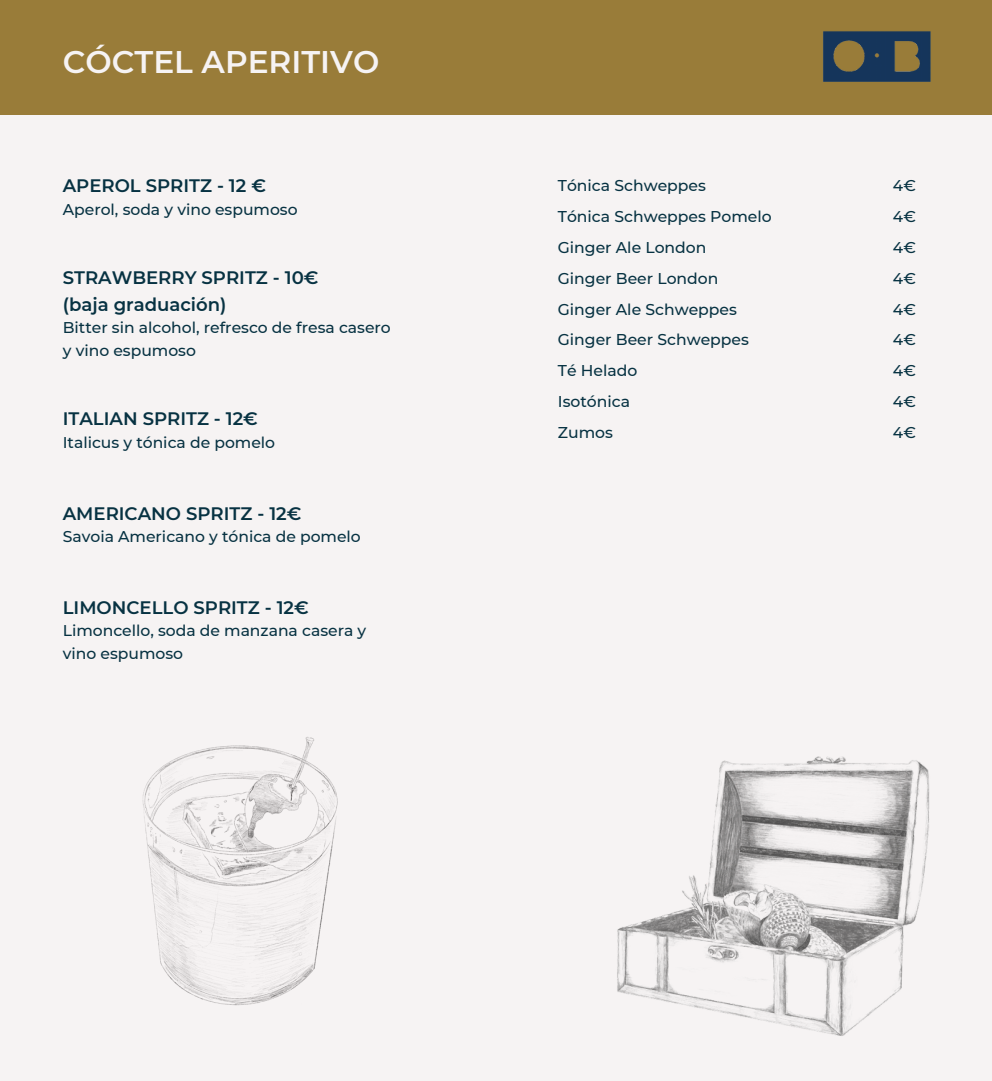
<style>
.page{position:relative;width:992px;height:1081px;background:#f6f3f3}
.page>*{position:absolute;margin:0;border:0;box-sizing:border-box;transform-origin:0 0}
.t1{font:600 31.25px "Montserrat";color:#f6f3f3}
.t2{font:600 18.12px "Montserrat";color:#073242}
.t3{font:500 15.62px/22.5px "Montserrat";color:#073242}
</style>
<div class="page">
<div style="left:0;top:0;width:992px;height:115px;background:#997c39"></div>
<img style="left:823px;top:31px;width:108px;height:51px">
<img style="left:142px;top:737px;width:196px;height:269px">
<img style="left:617px;top:756px;width:313px;height:280px">
<p class="t1" style="left:63px;top:43px;width:318px">CÓCTEL APERITIVO</p>
<p class="t2" style="left:63px;top:175px;width:205px">APEROL SPRITZ - 12 €</p>
<p class="t3" style="left:63px;top:198px;width:236px">Aperol, soda y vino espumoso</p>
<p class="t2" style="left:63px;top:267px;width:257px">STRAWBERRY SPRITZ - 10€</p>
<p class="t2" style="left:63px;top:293px;width:165px">(baja graduación)</p>
<p class="t3" style="left:63px;top:316px;width:330px">Bitter sin alcohol, refresco de fresa casero</p>
<p class="t3" style="left:63px;top:339px;width:135px">y vino espumoso</p>
<p class="t2" style="left:63px;top:408px;width:197px">ITALIAN SPRITZ - 12€</p>
<p class="t3" style="left:63px;top:431px;width:214px">Italicus y tónica de pomelo</p>
<p class="t2" style="left:63px;top:502px;width:240px">AMERICANO SPRITZ - 12€</p>
<p class="t3" style="left:63px;top:525px;width:300px">Savoia Americano y tónica de pomelo</p>
<p class="t2" style="left:63px;top:596px;width:248px">LIMONCELLO SPRITZ - 12€</p>
<p class="t3" style="left:63px;top:619px;width:305px">Limoncello, soda de manzana casera y vino espumoso</p>
<p class="t3" style="left:558px;top:174px;width:150px">Tónica Schweppes</p>
<p class="t3" style="left:558px;top:205px;width:215px">Tónica Schweppes Pomelo</p>
<p class="t3" style="left:558px;top:236px;width:150px">Ginger Ale London</p>
<p class="t3" style="left:558px;top:267px;width:162px">Ginger Beer London</p>
<p class="t3" style="left:558px;top:298px;width:181px">Ginger Ale Schweppes</p>
<p class="t3" style="left:558px;top:329px;width:193px">Ginger Beer Schweppes</p>
<p class="t3" style="left:558px;top:360px;width:81px">Té Helado</p>
<p class="t3" style="left:558px;top:390px;width:74px">Isotónica</p>
<p class="t3" style="left:558px;top:421px;width:57px">Zumos</p>
<p class="t3" style="left:893px;top:174px;width:24px">4€</p>
<p class="t3" style="left:893px;top:205px;width:24px">4€</p>
<p class="t3" style="left:893px;top:236px;width:24px">4€</p>
<p class="t3" style="left:893px;top:267px;width:24px">4€</p>
<p class="t3" style="left:893px;top:298px;width:24px">4€</p>
<p class="t3" style="left:893px;top:329px;width:24px">4€</p>
<p class="t3" style="left:893px;top:360px;width:24px">4€</p>
<p class="t3" style="left:893px;top:390px;width:24px">4€</p>
<p class="t3" style="left:893px;top:421px;width:24px">4€</p>
</div>
